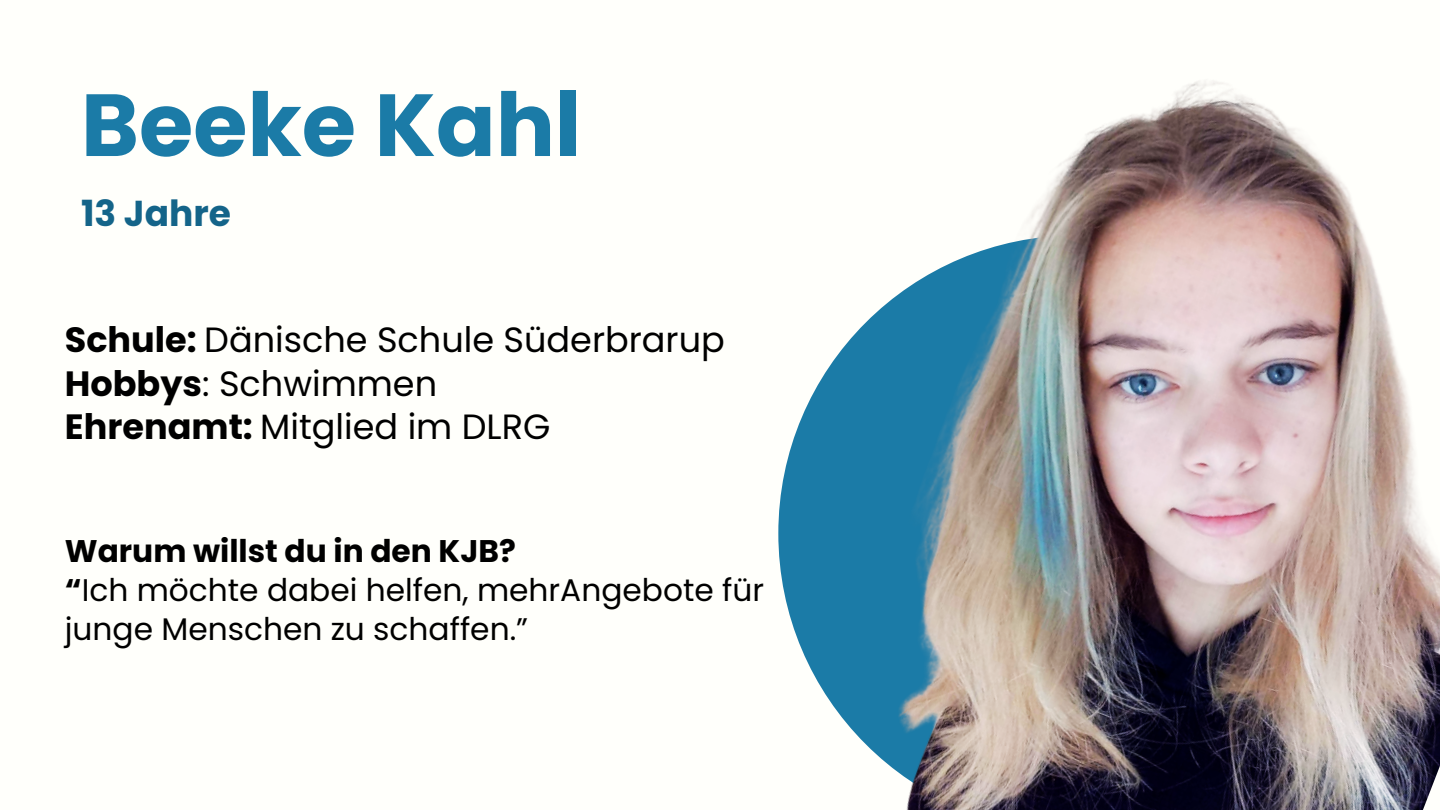
<style>
.page{position:relative;width:1440px;height:810px;background:#fffffb}
.page>*{position:absolute;margin:0;border:0;box-sizing:border-box;transform-origin:0 0}
.t1{font:700 88px "Poppins";color:#1b7ba7}
.t2{font:700 36px "Poppins";color:#146489}
.t3{font:35.1px "Poppins";color:#000}
.t4{font:31.3px/39px "Poppins";color:#000}
.t5{font:700 31.3px "Poppins";color:#000}
.s1{font-weight:700}
</style>
<div class="page">
<img style="left:778px;top:81px;width:662px;height:729px">
<p class="t1" style="left:81px;top:64px;width:501px">Beeke Kahl</p>
<p class="t2" style="left:81px;top:188px;width:152px">13 Jahre</p>
<p class="t3" style="left:65px;top:315px;width:662px"><span class="s1">Schule:</span> Dänische Schule Süderbrarup</p>
<p class="t3" style="left:65px;top:359px;width:374px"><span class="s1">Hobbys</span>: Schwimmen</p>
<p class="t3" style="left:65px;top:402px;width:487px"><span class="s1">Ehrenamt:</span> Mitglied im DLRG</p>
<p class="t5" style="left:65px;top:530px;width:452px">Warum willst du in den KJB?</p>
<p class="t4" style="left:65px;top:571px;width:701px"><span class="s1">“</span>Ich möchte dabei helfen, mehrAngebote für junge Menschen zu schaffen.”</p>
</div>
